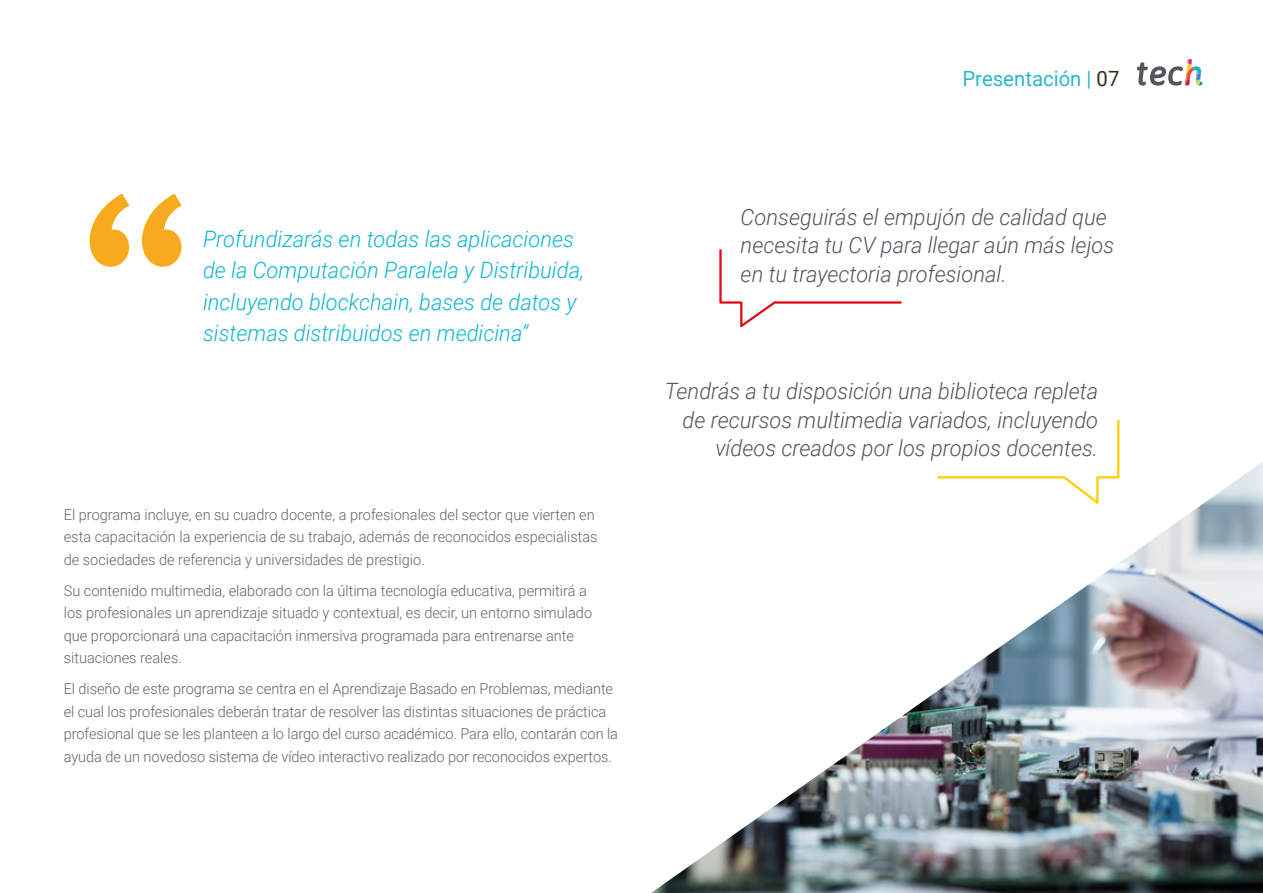
<style>
.page{position:relative;width:1263px;height:893px;background:#fff}
.page>*{position:absolute;margin:0;border:0;box-sizing:border-box;transform-origin:0 0}
.t1{font:italic 300 22.5px/28.5px "Roboto";color:#52555b;text-align:right}
.t2{font:italic 300 22.5px/31.5px "Roboto";color:#0fb6cf}
.t3{font:21px "Roboto";color:#2db8c5}
.t4{font:300 15px/22.5px "Roboto";color:#61646a}
.s1{color:#312e20}
</style>
<div class="page">
<svg style="left:90px;top:194px;width:92px;height:73px"></svg>
<img style="left:651px;top:462px;width:612px;height:431px">
<svg style="left:1137px;top:59px;width:65px;height:27px"></svg>
<svg style="left:935px;top:420px;width:185px;height:87px"></svg>
<svg style="left:719px;top:249px;width:183px;height:79px"></svg>
<h1 class="t2" style="left:203px;top:222px;width:383px">Profundizarás en todas las aplicaciones de la Computación Paralela y Distribuida, incluyendo blockchain, bases de datos y sistemas distribuidos en medicina”</h1>
<p class="t4" style="left:64px;top:502px;width:535px">El programa incluye, en su cuadro docente, a profesionales del sector que vierten en esta capacitación la experiencia de su trabajo, además de reconocidos especialistas de sociedades de referencia y universidades de prestigio.</p>
<p class="t4" style="left:64px;top:578px;width:530px">Su contenido multimedia, elaborado con la última tecnología educativa, permitirá a los profesionales un aprendizaje situado y contextual, es decir, un entorno simulado que proporcionará una capacitación inmersiva programada para entrenarse ante situaciones reales.</p>
<p class="t4" style="left:64px;top:677px;width:556px">El diseño de este programa se centra en el Aprendizaje Basado en Problemas, mediante el cual los profesionales deberán tratar de resolver las distintas situaciones de práctica profesional que se les planteen a lo largo del curso académico. Para ello, contarán con la ayuda de un novedoso sistema de vídeo interactivo realizado por reconocidos expertos.</p>
<h2 class="t3" style="left:962px;top:64px;width:159px">Presentación | <span class="s1">07</span></h2>
<h1 class="t1" style="left:741px;top:202px;width:375px;text-align:left">Conseguirás el empujón de calidad que necesita tu CV para llegar aún más lejos en tu trayectoria profesional.</h1>
<h1 class="t1" style="left:665px;top:376px;width:435px">Tendrás a tu disposición una biblioteca repleta de recursos multimedia variados, incluyendo vídeos creados por los propios docentes.</h1>
</div>
